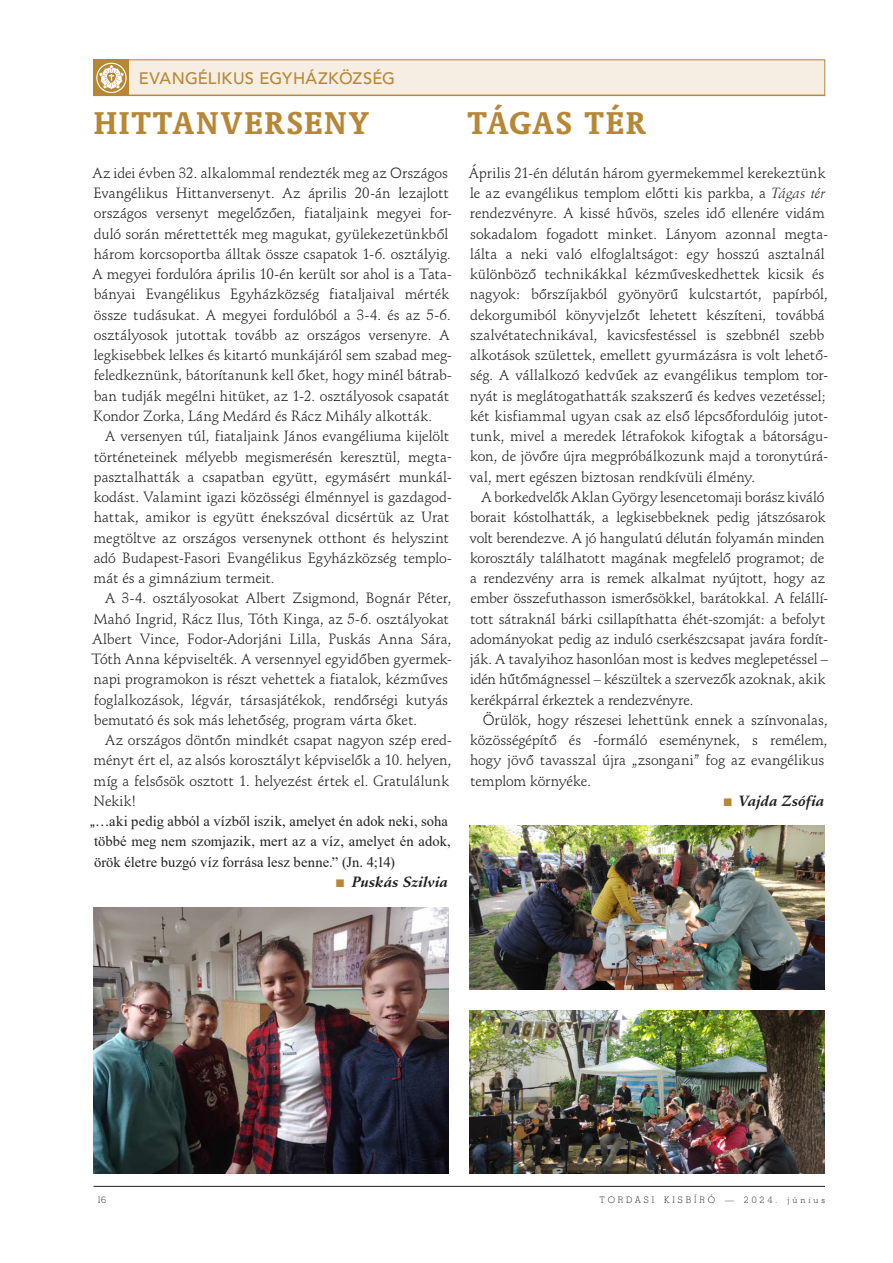
<style>
.page{position:relative;width:893px;height:1263px;background:#fff}
.page>*{position:absolute;margin:0;border:0;box-sizing:border-box;transform-origin:0 0}
.t1{font:700 36px "Oranda PFL";letter-spacing:.065em;color:#b78735}
.t2{font:16.5px "Avenir Md PFL";letter-spacing:.065em;color:#b78735}
.t3{font:14.55px/20.2px "Schneidler PFL";letter-spacing:-.005em;color:#231f20}
.t4{font:14.55px/20.2px "Times New Roman";letter-spacing:.005em;color:#231f20}
.t5{font:italic 700 14.55px "Schneidler PFL";letter-spacing:.005em;color:#231f20}
.t6{font:9px "Stymie Lt PFL";letter-spacing:.315em;color:#231f20}
.s1{font-family:"Arial"}
.s2{font-style:italic}
</style>
<div class="page">
<hr style="left:94px;top:1186px;width:731px;height:1px;background:#231f20">
<svg style="left:93px;top:59px;width:732px;height:37px;background:#f0e4d2"></svg>
<img style="left:94px;top:907px;width:355px;height:267px">
<img style="left:470px;top:826px;width:355px;height:163px">
<img style="left:470px;top:1010px;width:355px;height:164px">
<p class="t2" style="left:139px;top:69px;width:257px">EVANGÉLIKUS EGYHÁZKÖZSÉG</p>
<h1 class="t1" style="left:94px;top:102px;width:276px">HITTANVERSENY</h1>
<p class="t3" style="left:92px;top:163px;width:361px">Az idei évben 32. alkalommal rendezték meg az Országos Evangélikus Hittanversenyt. Az április 20-án lezajlott országos versenyt megelőzően, fiataljaink megyei for&shy;duló során mérettették meg magukat, gyülekezetünkből három korcsoportba álltak össze csapatok 1-6. osztályig.<br>A megyei fordulóra április 10-én került sor ahol is a Tata&shy;bányai Evangélikus Egyházközség fiataljaival mérték össze tudásukat. A megyei fordulóból a 3-4. és az 5-6. osztályosok jutottak tovább az országos versenyre. A legkisebbek lelkes és kitartó munkájáról sem szabad meg&shy;feledkeznünk, bátorítanunk kell őket, hogy minél bátrab&shy;ban tudják megélni hitüket, az 1-2. osztályosok csapatát Kondor Zorka, Láng Medárd és Rácz Mihály alkották.</p>
<p class="t3" style="left:94px;top:426px;width:360px;text-indent:12px">A versenyen túl, fiataljaink János evangéliuma kijelölt történeteinek mélyebb megismerésén keresztül, megta&shy;pasztalhatták a csapatban együtt, egymásért munkál&shy;kodást. Valamint igazi közösségi élménnyel is gazdagod&shy;hattak, amikor is együtt énekszóval dicsértük az Urat megtöltve az országos versenynek otthont és helyszint adó Budapest-Fasori Evangélikus Egyházközség templo&shy;mát és a gimnázium termeit.</p>
<p class="t3" style="left:91px;top:588px;width:362px;text-indent:14px">A 3-4. osztályosokat Albert Zsigmond, Bognár Péter, Mahó Ingrid, Rácz Ilus, Tóth Kinga, az 5-6. osztályokat Albert Vince, Fodor-Adorjáni Lilla, Puskás Anna Sára, Tóth Anna képviselték. A versennyel egyidőben gyermek&shy;napi programokon is részt vehettek a fiatalok, kézműves foglalkozások, légvár, társasjátékok, rendőrségi kutyás bemutató és sok más lehetőség, program várta őket.</p>
<p class="t3" style="left:93px;top:730px;width:360px;text-indent:12px">Az országos döntőn mindkét csapat nagyon szép ered&shy;ményt ért el, az alsós korosztályt képviselők a 10. helyen, míg a felsősök osztott 1. helyezést értek el. Gratulálunk Nekik!</p>
<p class="t4" style="left:90px;top:810px;width:362px"><span class="s1">„…</span>aki pedig abból a vízből iszik, amelyet én adok neki, soha többé meg nem szomjazik, mert az a víz, amelyet én adok, örök életre buzgó víz forrása lesz benne.” (Jn. 4;14)</p>
<p class="t5" style="left:352px;top:873px;width:98px">Puskás Szilvia</p>
<h1 class="t1" style="left:468px;top:102px;width:180px">TÁGAS TÉR</h1>
<p class="t3" style="left:469px;top:163px;width:361px">Április 21-én délután három gyermekemmel kerekeztünk le az evangélikus templom előtti kis parkba, a <span class="s2">Tágas tér </span>rendezvényre. A kissé hűvös, szeles idő ellenére vidám sokadalom fogadott minket. Lányom azonnal megta&shy;lálta a neki való elfoglaltságot: egy hosszú asztalnál különböző technikákkal kézműveskedhettek kicsik és nagyok: bőrszíjakból gyönyörű kulcstartót, papírból, dekorgumiból könyvjelzőt lehetett készíteni, továbbá szalvétatechnikával, kavicsfestéssel is szebbnél szebb alkotások születtek, emellett gyurmázásra is volt lehető&shy;ség. A vállalkozó kedvűek az evangélikus templom tor&shy;nyát is meglátogathatták szakszerű és kedves vezetéssel; két kisfiammal ugyan csak az első lépcsőfordulóig jutot&shy;tunk, mivel a meredek létrafokok kifogtak a bátorságu&shy;kon, de jövőre újra megpróbálkozunk majd a toronytúrá&shy;val, mert egészen biztosan rendkívüli élmény.</p>
<p class="t3" style="left:470px;top:487px;width:360px;text-indent:12px">A borkedvelők Aklan György lesencetomaji borász kiváló borait kóstolhatták, a legkisebbeknek pedig játszósarok volt berendezve. A jó hangulatú délután folyamán minden korosztály találhatott magának megfelelő programot; de a rendezvény arra is remek alkalmat nyújtott, hogy az ember összefuthasson ismerősökkel, barátokkal. A felállí&shy;tott sátraknál bárki csillapíthatta éhét-szomját: a befolyt adományokat pedig az induló cserkészcsapat javára fordít&shy;ják. A tavalyihoz hasonlóan most is kedves meglepetéssel – idén hűtőmágnessel – készültek a szervezők azoknak, akik kerékpárral érkeztek a rendezvényre.</p>
<p class="t3" style="left:470px;top:710px;width:359px;text-indent:13px">Örülök, hogy részesei lehettünk ennek a színvonalas, közösségépítő és -formáló eseménynek, s remélem, hogy jövő tavasszal újra „zsongani” fog az evangélikus templom környéke.</p>
<p class="t5" style="left:739px;top:792px;width:87px">Vajda Zsófia</p>
<p class="t6" style="left:97px;top:1195px;width:11px">16</p>
<p class="t6" style="left:600px;top:1195px;width:226px">TORDASI KISBÍRÓ — 2024. június</p>
</div>
